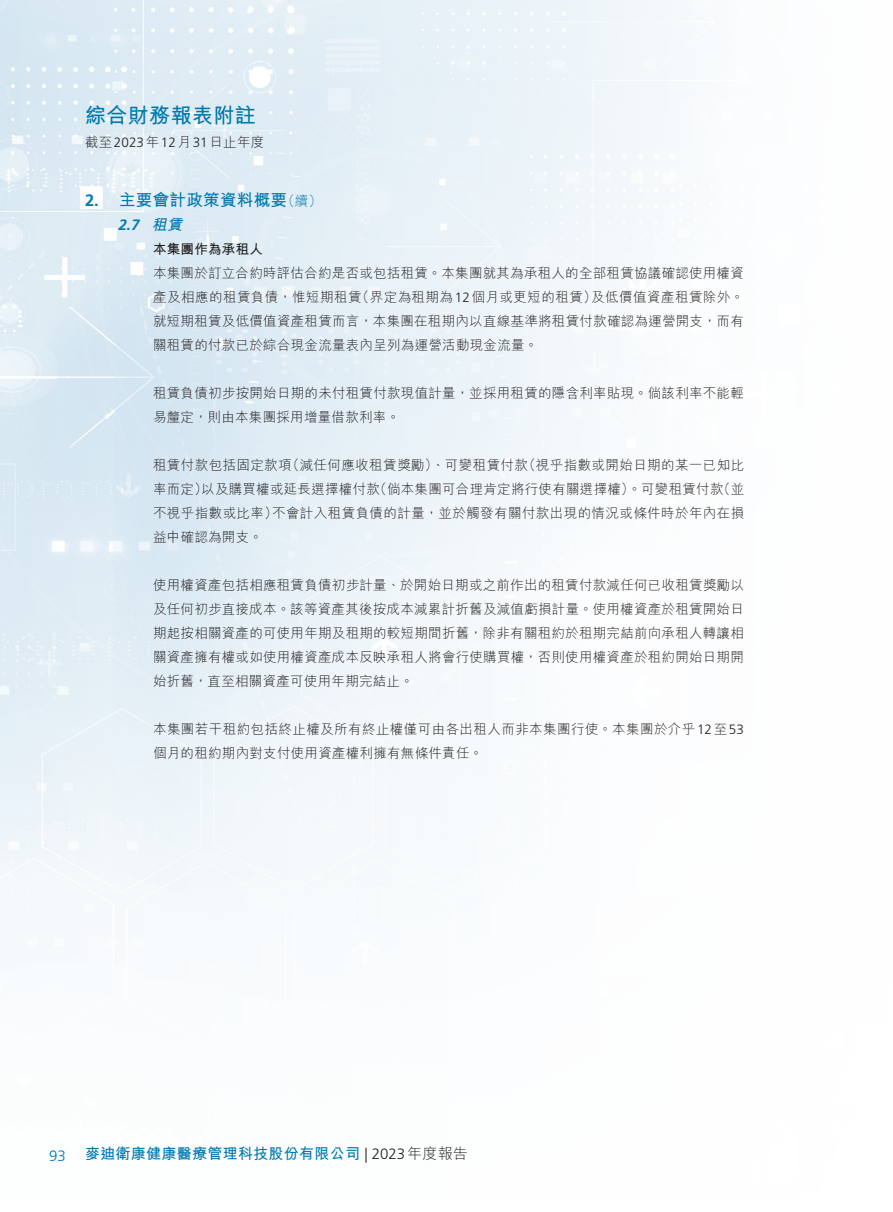
<style>
.page{position:relative;width:893px;height:1212px;background:#fff}
.page>*{position:absolute;margin:0;border:0;box-sizing:border-box;transform-origin:0 0}
.t1{font:700 21px "M Hei HK";letter-spacing:.02em;color:#0078ae}
._01_H1{font:700 16.5px "M Hei HK";letter-spacing:.02em;color:#0078ae}
._01_H1-2{font:700 16.5px "Frutiger LT Std";color:#0078ae}
.t2{font:700 15px "M Hei HK";letter-spacing:.02em;color:#0078ae}
._02_H2{font:italic 700 15px "Frutiger LT Std";color:#0078ae}
.t3{font:300 15px "Frutiger LT Std";color:#0078ae}
._02_H2-2{font:italic 700 15px "M Hei HK";color:#0078ae}
._00_txt{font:300 13.5px/24px "M Hei HK";letter-spacing:.02em;color:#231f20}
._03_H3{font:700 13.5px "M Hei HK";letter-spacing:.02em;color:#231f20}
._01_H1-3{font:300 13.5px "M Hei HK";color:#0078ae}
.s1{font-family:"Frutiger LT Std"}
.s2{font-family:"Frutiger LT Std";font-weight:300;color:#231f20}
.s3{font-weight:300;color:#231f20}
</style>
<div class="page">
<img style="left:0;top:0;width:679px;height:913px">
<h1 class="t1" style="left:85px;top:100px;width:172px">綜合財務報表附註</h1>
<p class="_00_txt" style="left:85px;top:130px;width:181px">截至<span class="s1">2023</span>年<span class="s1">12</span>月<span class="s1">31</span>日止年度</p>
<p class="_01_H1-2" style="left:85px;top:191px;width:15px">2.</p>
<p class="_01_H1" style="left:119px;top:188px;width:169px">主要會計政策資料概要</p>
<p class="_01_H1-3" style="left:281px;top:194px;width:42px">（續(</p>
<p class="_02_H2" style="left:118px;top:216px;width:26px">2.7</p>
<p class="_02_H2-2" style="left:152px;top:214px;width:36px">租賃</p>
<p class="_03_H3" style="left:153px;top:239px;width:111px">本集團作為承租人</p>
<p class="_00_txt" style="left:153px;top:261px;width:592px;text-align:right">本集團於訂立合約時評估合約是否或包括租賃。本集團就其為承租人的全部租賃協議確認使用權資及低價值資產租賃除外。</p>
<p class="_00_txt" style="left:356px;top:285px;width:242px">（界定為租期為<span class="s1">12</span>個月或更短的租賃）</p>
<p class="_00_txt" style="left:153px;top:285px;width:592px">產及相應的租賃負債，惟短期租賃<br>就短期租賃及低價值資產租賃而言，本集團在租期內以直線基準將租賃付款確認為運營開支，而有關租賃的付款已於綜合現金流量表內呈列為運營活動現金流量。</p>
<p class="_00_txt" style="left:153px;top:381px;width:592px">租賃負債初步按開始日期的未付租賃付款現值計量，並採用租賃的隱含利率貼現。倘該利率不能輕易釐定，則由本集團採用增量借款利率。</p>
<p class="_00_txt" style="left:522px;top:453px;width:223px">（視乎指數或開始日期的某一已知比</p>
<p class="_00_txt" style="left:153px;top:453px;width:140px">租賃付款包括固定款項</p>
<p class="_00_txt" style="left:286px;top:453px;width:243px">（減任何應收租賃獎勵）、可變租賃付款</p>
<p class="_00_txt" style="left:153px;top:477px;width:56px">率而定）</p>
<p class="_00_txt" style="left:201px;top:477px;width:180px">以及購買權或延長選擇權付款</p>
<p class="_00_txt" style="left:374px;top:477px;width:351px">（倘本集團可合理肯定將行使有關選擇權）。可變租賃付款</p>
<p class="_00_txt" style="left:717px;top:477px;width:29px">（並</p>
<p class="_00_txt" style="left:153px;top:501px;width:126px">不視乎指數或比率）益中確認為開支。</p>
<p class="_00_txt" style="left:153px;top:573px;width:592px;text-align:justify">使用權資產包括相應租賃負債初步計量、於開始日期或之前作出的租賃付款減任何已收租賃獎勵以及任何初步直接成本。該等資產其後按成本減累計折舊及減值虧損計量。使用權資產於租賃開始日期起按相關資產的可使用年期及租期的較短期間折舊，除非有關租約於租期完結前向承租人轉讓相關資產擁有權或如使用權資產成本反映承租人將會行使購買權，否則使用權資產於租約開始日期開始折舊，直至相關資產可使用年期完結止。</p>
<p class="_00_txt" style="left:153px;top:717px;width:592px">本集團若干租約包括終止權及所有終止權僅可由各出租人而非本集團行使。本集團於介乎<span class="s1">12</span>至<span class="s1">53</span>個月的租約期內對支付使用資產權利擁有無條件責任。</p>
<p class="_00_txt" style="left:272px;top:501px;width:474px">不會計入租賃負債的計量，並於觸發有關付款出現的情況或條件時於年內在損</p>
<p class="t3" style="left:49px;top:1147px;width:18px">93</p>
<p class="t2" style="left:85px;top:1143px;width:384px">麥迪衛康健康醫療管理科技股份有限公司 <span class="s2">| 2023</span><span class="s3">年度報告</span></p>
</div>
